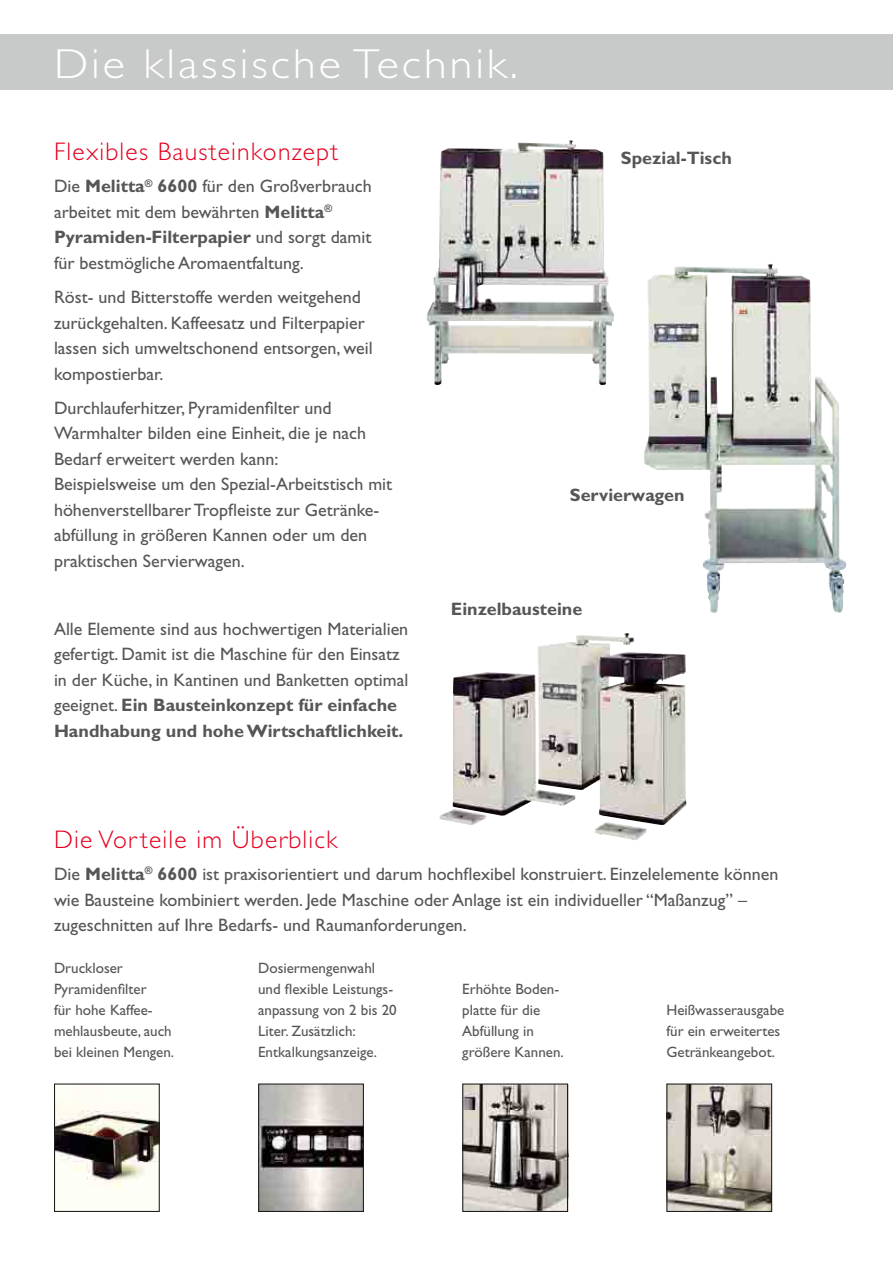
<style>
.page{position:relative;width:893px;height:1263px;background:#fff}
.page>*{position:absolute;margin:0;border:0;box-sizing:border-box;transform-origin:0 0}
.t1{font:300 42px "Gill Alt One";letter-spacing:.065em;color:#fff;scale:1.1 1}
.t2{font:300 25.5px "Gill Alt One";letter-spacing:.05em;color:#e3001f}
.t3{font:18px/25.5px "Gill Alt One";color:#565656}
.t4{font:700 18px "Gill Alt One";color:#565656}
.t5{font:15px/21px "Gill Alt One";color:#565656}
.s1{font-weight:700}
</style>
<div class="page">
<div style="left:0;top:34px;width:893px;height:56px;background:#c8c9c9"></div>
<img style="left:644px;top:264px;width:202px;height:349px">
<img style="left:439px;top:633px;width:247px;height:207px">
<img style="left:427px;top:140px;width:187px;height:245px">
<img style="left:56px;top:1100px;width:102px;height:90px">
<div style="left:54px;top:1083px;width:106px;height:129px;border:1px solid #1a1a18"></div>
<img style="left:464px;top:1085px;width:102px;height:125px">
<div style="left:462px;top:1083px;width:106px;height:129px;border:1px solid #1a1a18"></div>
<img style="left:260px;top:1085px;width:102px;height:125px">
<div style="left:258px;top:1083px;width:106px;height:129px;border:1px solid #1a1a18"></div>
<img style="left:668px;top:1085px;width:102px;height:125px">
<div style="left:666px;top:1083px;width:106px;height:129px;border:1px solid #1a1a18"></div>
<h1 class="t1" style="left:54px;top:40px;width:423px">Die klassische Technik.</h1>
<h2 class="t2" style="left:54px;top:137px;width:286px">Flexibles Bausteinkonzept</h2>
<p class="t3" style="left:54px;top:174px;width:319px">Die <span class="s1">Melitta</span><sup>®</sup> <span class="s1">6600</span> für den Großverbrauch arbeitet mit dem bewährten <span class="s1">Melitta</span><sup>® </sup><span class="s1">Pyramiden-Filterpapier</span> und sorgt damit für bestmögliche Aromaentfaltung.</p>
<p class="t3" style="left:54px;top:284px;width:320px">Röst- und Bitterstoffe werden weitgehend zurückgehalten. Kaffeesatz und Filterpapier lassen sich umweltschonend entsorgen, weil kompostierbar.</p>
<p class="t3" style="left:54px;top:395px;width:340px">Durchlauferhitzer, Pyramidenfilter und Warmhalter bilden eine Einheit, die je nach Bedarf erweitert werden kann:<br>Beispielsweise um den Spezial-Arbeitstisch mit höhenverstellbarer Tropfleiste zur Getränke&shy;abfüllung in größeren Kannen oder um den praktischen Servierwagen.</p>
<p class="t4" style="left:621px;top:147px;width:112px">Spezial-Tisch</p>
<p class="t4" style="left:570px;top:485px;width:116px">Servierwagen</p>
<p class="t3" style="left:54px;top:616px;width:356px">Alle Elemente sind aus hochwertigen Materialien gefertigt. Damit ist die Maschine für den Einsatz in der Küche, in Kantinen und Banketten optimal geeignet. <span class="s1">Ein Bausteinkonzept für einfache Handhabung und hohe Wirtschaftlichkeit.</span></p>
<h2 class="t2" style="left:54px;top:825px;width:285px">Die Vorteile im Überblick</h2>
<p class="t4" style="left:451px;top:598px;width:133px">Einzelbausteine</p>
<p class="t3" style="left:54px;top:861px;width:726px">Die <span class="s1">Melitta</span><sup>®</sup> <span class="s1">6600</span> ist praxisorientiert und darum hochflexibel konstruiert. Einzelelemente können wie Bausteine kombiniert werden. Jede Maschine oder Anlage ist ein individueller “Maßanzug” – zugeschnitten auf Ihre Bedarfs- und Raumanforderungen.</p>
<p class="t5" style="left:54px;top:957px;width:122px">Druckloser<br>Pyramidenfilter<br>für hohe Kaffee&shy;mehlausbeute, auch bei kleinen Mengen.</p>
<p class="t5" style="left:258px;top:957px;width:140px">Dosiermengenwahl und flexible Leistungs&shy;anpassung von 2 bis 20<br>Liter. Zusätzlich:<br>Entkalkungsanzeige.</p>
<p class="t5" style="left:462px;top:978px;width:103px">Erhöhte Boden&shy;platte für die<br>Abfüllung in größere Kannen.</p>
<p class="t5" style="left:666px;top:999px;width:119px">Heißwasserausgabe für ein erweitertes<br>Getränkeangebot.</p>
</div>
